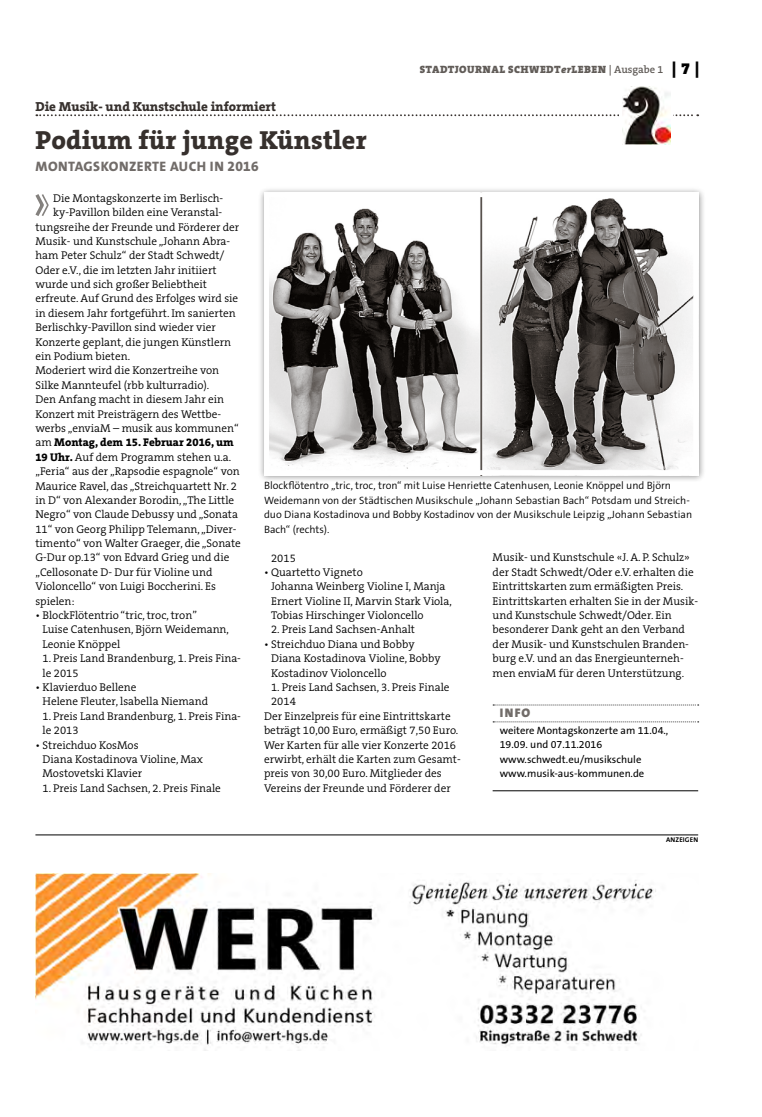
<style>
.page{position:relative;width:762px;height:1117px;background:#fff}
.page>*{position:absolute;margin:0;border:0;box-sizing:border-box;transform-origin:0 0}
.t1{font:800 26.25px "The Serif B W8";letter-spacing:.01em;color:#36302d}
.t2{font:800 13.75px "The Sans B W8";letter-spacing:.035em;color:#716c69}
.t3{font:800 13.12px "The Serif B W8";color:#36302d}
.t4{font:900 12.5px "The Sans B W9";color:#716c69}
.t5{font:300 11.25px/14.4px "The Serif B W4";color:#000}
.t6{font:800 11.25px "The Serif B W8";color:#000}
.t7{font:300 10.62px/14.4px "The Sans B W4";color:#000}
.t8{font:10.62px/14.4px "The Sans B W5 Plain";color:#000}
.t9{font:900 10.62px "The Serif B W9";letter-spacing:.045em;color:#615c58}
.t10{font:700 6.88px "The Sans B W7";letter-spacing:.025em;color:#000}
.s1{font-style:italic}
.s2{font-family:"The Serif B W6";font-weight:600}
.s3{font-size:16.25px;color:#000}
.s4{font-family:"The Serif B W4";font-weight:300}
.s5{font-family:"The Serif B W8";font-weight:800}
</style>
<div class="page">
<svg style="left:493px;top:704px;width:206px;height:1px"></svg>
<svg style="left:493px;top:721px;width:206px;height:1px"></svg>
<hr style="left:493px;top:790px;width:205px;height:1px;background:#000">
<svg style="left:36px;top:114px;width:662px;height:2px"></svg>
<div style="left:619px;top:86px;width:53px;height:59px;background:#fff"></div>
<img style="left:622px;top:86px;width:49px;height:59px">
<svg style="left:35px;top:194px;width:14px;height:22px"></svg>
<div style="left:258px;top:186px;width:448px;height:297px;background:#000;opacity:.45"></div>
<img style="left:270px;top:198px;width:422px;height:271px">
<hr style="left:35px;top:834px;width:663px;height:1px;background:#000">
<img style="left:35px;top:873px;width:621px;height:177px">
<p class="t3" style="left:35px;top:97px;width:242px">Die Musik- und Kunstschule informiert</p>
<p class="t9" style="left:420px;top:63px;width:281px">STADTJOURNAL SCHWEDT<span class="s1">er</span>LEBEN <span class="s2">| Ausgabe 1</span> <span class="s3">| 7 |</span></p>
<h1 class="t1" style="left:35px;top:123px;width:333px">Podium für junge Künstler</h1>
<p class="t2" style="left:36px;top:157px;width:225px">MONTAGSKONZERTE AUCH IN 2016</p>
<p class="t5" style="left:53px;top:191px;width:172px">Die Montagskonzerte im Berlisch-</p>
<p class="t5" style="left:53px;top:205px;width:171px">ky-Pavillon bilden eine Veranstal-</p>
<p class="t5" style="left:35px;top:219px;width:205px">tungsreihe der Freunde und Förderer der</p>
<p class="t5" style="left:35px;top:234px;width:196px">Musik- und Kunstschule „Johann Abra-</p>
<p class="t5" style="left:35px;top:248px;width:190px">ham Peter Schulz“ der Stadt Schwedt/</p>
<p class="t5" style="left:35px;top:263px;width:183px">Oder e.V., die im letzten Jahr initiiert</p>
<p class="t5" style="left:35px;top:277px;width:173px">wurde und sich großer Beliebtheit</p>
<p class="t5" style="left:35px;top:291px;width:204px">erfreute. Auf Grund des Erfolges wird sie</p>
<p class="t5" style="left:35px;top:306px;width:202px">in diesem Jahr fortgeführt. Im sanierten</p>
<p class="t5" style="left:35px;top:320px;width:182px">Berlischky-Pavillon sind wieder vier</p>
<p class="t5" style="left:35px;top:334px;width:197px">Konzerte geplant, die jungen Künstlern</p>
<p class="t5" style="left:35px;top:349px;width:96px">ein Podium bieten.</p>
<p class="t5" style="left:35px;top:363px;width:185px">Moderiert wird die Konzertreihe von</p>
<p class="t5" style="left:35px;top:378px;width:175px">Silke Mannteufel (rbb kulturradio).</p>
<p class="t5" style="left:35px;top:392px;width:190px">Den Anfang macht in diesem Jahr ein</p>
<p class="t5" style="left:35px;top:406px;width:187px">Konzert mit Preisträgern des Wettbe-</p>
<p class="t5" style="left:35px;top:421px;width:205px">werbs „enviaM – musik aus kommunen“</p>
<p class="t6" style="left:35px;top:435px;width:200px"><span class="s4">am</span> Montag, dem 15. Februar 2016, um</p>
<p class="t5" style="left:35px;top:449px;width:207px"><span class="s5">19 Uhr.</span> Auf dem Programm stehen u.a. „Feria“ aus der „Rapsodie espagnole“ von Maurice Ravel, das „Streichquartett Nr. 2 in D“ von Alexander Borodin, „The Little Negro“ von Claude Debussy und „Sonata 11“ von Georg Philipp Telemann, „Diver&shy;timento“ von Walter Graeger, die „Sonate G-Dur op.13“ von Edvard Grieg und die „Cellosonate D- Dur für Violine und Violoncello“ von Luigi Boccherini. Es spielen:</p>
<p class="t5" style="left:43px;top:608px;width:188px;text-indent:-7px">• BlockFlötentrio “tric, troc, tron”<br>Luise Catenhusen, Björn Weidemann,<br>Leonie Knöppel</p>
<p class="t5" style="left:43px;top:651px;width:200px">1. Preis Land Brandenburg, 1. Preis Fina&shy;le 2015</p>
<p class="t5" style="left:43px;top:680px;width:167px;text-indent:-7px">• Klavierduo Bellene<br>Helene Fleuter, lsabella Niemand</p>
<p class="t5" style="left:43px;top:708px;width:200px">1. Preis Land Brandenburg, 1. Preis Fina&shy;le 2013</p>
<p class="t5" style="left:43px;top:737px;width:162px;text-indent:-7px">• Streichduo KosMos<br>Diana Kostadinova Violine, Max<br>Mostovetski Klavier</p>
<p class="t5" style="left:43px;top:780px;width:180px">1. Preis Land Sachsen, 2. Preis Finale</p>
<p class="t7" style="left:264px;top:478px;width:430px">Blockflötentro „tric, troc, tron“ mit Luise Henriette Catenhusen, Leonie Knöppel und Björn Weidemann von der Städtischen Musikschule „Johann Sebastian Bach“ Potsdam und Streich&shy;duo Diana Kostadinova und Bobby Kostadinov von der Musikschule Leipzig „Johann Sebastian Bach“ (rechts).</p>
<p class="t5" style="left:493px;top:550px;width:207px">Musik- und Kunstschule «J. A. P. Schulz» der Stadt Schwedt/Oder e.V. erhalten die Eintrittskarten zum ermäßigten Preis.<br>Eintrittskarten erhalten Sie in der Musik&shy;und Kunstschule Schwedt/Oder. Ein besonderer Dank geht an den Verband der Musik- und Kunstschulen Branden&shy;burg e.V. und an das Energieunterneh&shy;men enviaM für deren Unterstützung.</p>
<p class="t4" style="left:500px;top:704px;width:32px">INFO</p>
<p class="t8" style="left:500px;top:723px;width:170px">weitere Montagskonzerte am 11.04.,<br>19.09. und 07.11.2016 www.schwedt.eu/musikschule www.musik-aus-kommunen.de</p>
<p class="t5" style="left:271px;top:550px;width:26px">2015</p>
<p class="t5" style="left:271px;top:565px;width:182px;text-indent:-7px">• Quartetto Vigneto<br>Johanna Weinberg Violine I, Manja<br>Ernert Violine II, Marvin Stark Viola,<br>Tobias Hirschinger Violoncello</p>
<p class="t5" style="left:271px;top:622px;width:145px">2. Preis Land Sachsen-Anhalt</p>
<p class="t5" style="left:271px;top:636px;width:171px;text-indent:-7px">• Streichduo Diana und Bobby<br>Diana Kostadinova Violine, Bobby<br>Kostadinov Violoncello</p>
<p class="t5" style="left:271px;top:680px;width:180px">1. Preis Land Sachsen, 3. Preis Finale</p>
<p class="t5" style="left:271px;top:694px;width:26px">2014</p>
<p class="t5" style="left:264px;top:708px;width:188px">Der Einzelpreis für eine Eintrittskarte</p>
<p class="t5" style="left:264px;top:723px;width:196px">beträgt 10,00 Euro, ermäßigt 7,50 Euro.</p>
<p class="t5" style="left:264px;top:737px;width:194px">Wer Karten für alle vier Konzerte 2016</p>
<p class="t5" style="left:264px;top:751px;width:198px">erwirbt, erhält die Karten zum Gesamt-</p>
<p class="t5" style="left:264px;top:766px;width:179px">preis von 30,00 Euro. Mitglieder des</p>
<p class="t5" style="left:264px;top:780px;width:188px">Vereins der Freunde und Förderer der</p>
<p class="t10" style="left:666px;top:835px;width:34px">ANZEIGEN</p>
</div>
